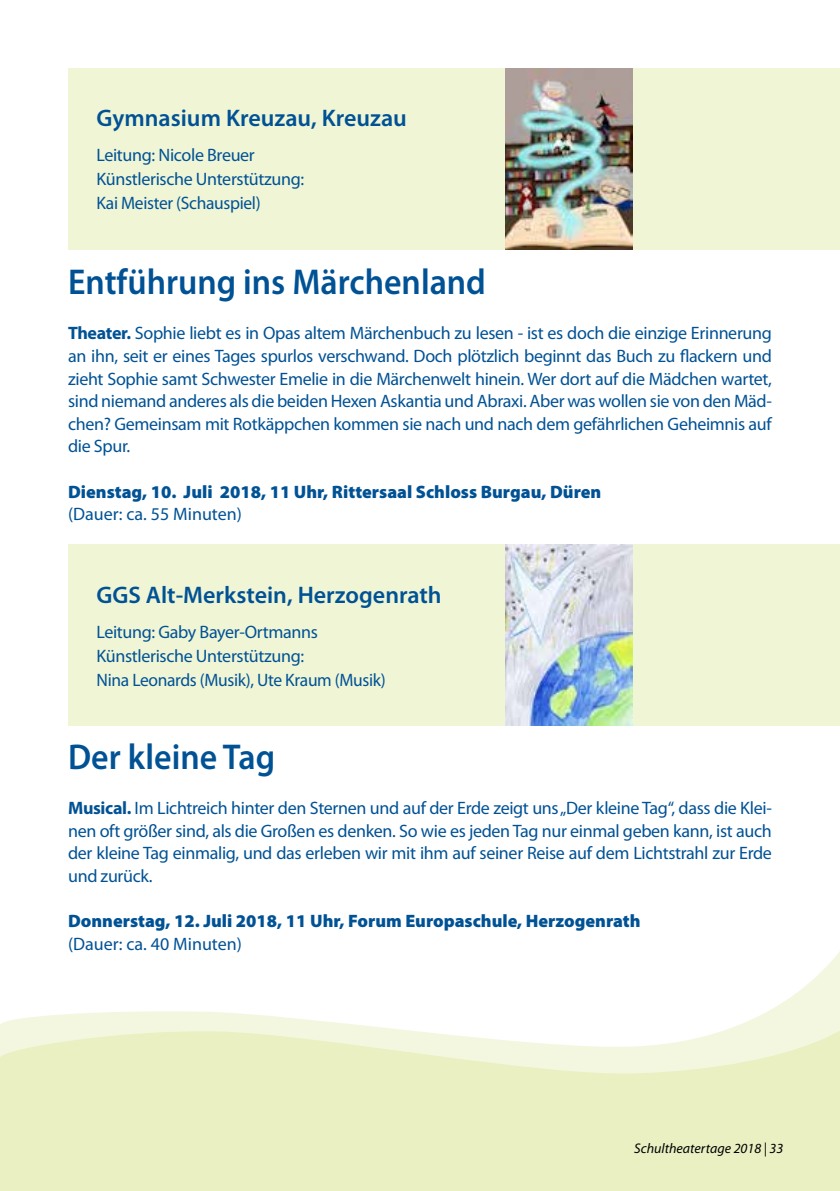
<style>
.page{position:relative;width:840px;height:1191px;background:#fff}
.page>*{position:absolute;margin:0;border:0;box-sizing:border-box;transform-origin:0 0}
.t1{font:600 36px "Myriad Pro";color:#005295;scale:.94 1}
.t2{font:600 24px "Myriad Pro";color:#005295}
.t3{font:18px/22.6px "Myriad Pro";letter-spacing:-.02em;color:#005295;text-align:justify}
.t4{font:900 18px "Myriad Pro";color:#005295}
.t5{font:18px "Myriad Pro";color:#005295}
.t6{font:italic 14px "Myriad Pro";color:#000}
.s1{font-weight:700}
</style>
<div class="page">
<div style="left:0;top:1077px;width:839px;height:114px;background:#eaf0c2"></div>
<svg style="left:0;top:952px;width:839px;height:125px"></svg>
<div style="left:68px;top:68px;width:658px;height:181px;background:#f0f5d5"></div>
<div style="left:505px;top:68px;width:334px;height:181px;background:#f0f5d5"></div>
<img style="left:505px;top:68px;width:127px;height:181px">
<div style="left:68px;top:544px;width:612px;height:182px;background:#f0f5d5"></div>
<div style="left:505px;top:544px;width:334px;height:182px;background:#f0f5d5"></div>
<img style="left:505px;top:544px;width:127px;height:182px">
<h2 class="t2" style="left:96px;top:105px;width:312px">Gymnasium Kreuzau, Kreuzau</h2>
<p class="t3" style="left:96px;top:144px;width:209px;line-height:24px;text-align:left">Leitung: Nicole Breuer<br>Künstlerische Unterstützung:<br>Kai Meister (Schauspiel)</p>
<h1 class="t1" style="left:68px;top:262px;width:446px">Entführung ins Märchenland</h1>
<p class="t3" style="left:68px;top:322px;width:705px"><span class="s1">Theater.</span> Sophie liebt es in Opas altem Märchenbuch zu lesen - ist es doch die einzige Erinnerung an ihn, seit er eines Tages spurlos verschwand. Doch plötzlich beginnt das Buch zu flackern und zieht Sophie samt Schwester Emelie in die Märchenwelt hinein. Wer dort auf die Mädchen wartet, sind niemand anderes als die beiden Hexen Askantia und Abraxi. Aber was wollen sie von den Mäd&shy;chen? Gemeinsam mit Rotkäppchen kommen sie nach und nach dem gefährlichen Geheimnis auf die Spur.</p>
<p class="t4" style="left:68px;top:481px;width:534px">Dienstag, 10. Juli 2018, 11 Uhr, Rittersaal Schloss Burgau, Düren</p>
<p class="t5" style="left:68px;top:504px;width:175px">(Dauer: ca. 55 Minuten)</p>
<h2 class="t2" style="left:96px;top:581px;width:346px">GGS Alt-Merkstein, Herzogenrath</h2>
<p class="t3" style="left:96px;top:620px;width:290px;line-height:24px;text-align:left">Leitung: Gaby Bayer-Ortmanns<br>Künstlerische Unterstützung:<br>Nina Leonards (Musik), Ute Kraum (Musik)</p>
<h1 class="t1" style="left:68px;top:737px;width:221px">Der kleine Tag</h1>
<p class="t3" style="left:68px;top:797px;width:705px"><span class="s1">Musical.</span> Im Lichtreich hinter den Sternen und auf der Erde zeigt uns „Der kleine Tag“, dass die Klei&shy;nen oft größer sind, als die Großen es denken. So wie es jeden Tag nur einmal geben kann, ist auch der kleine Tag einmalig, und das erleben wir mit ihm auf seiner Reise auf dem Lichtstrahl zur Erde und zurück.</p>
<p class="t4" style="left:68px;top:911px;width:573px">Donnerstag, 12. Juli 2018, 11 Uhr, Forum Europaschule, Herzogenrath</p>
<p class="t5" style="left:68px;top:934px;width:175px">(Dauer: ca. 40 Minuten)</p>
<p class="t6" style="left:633px;top:1141px;width:150px">Schultheatertage 2018 | 33</p>
</div>
